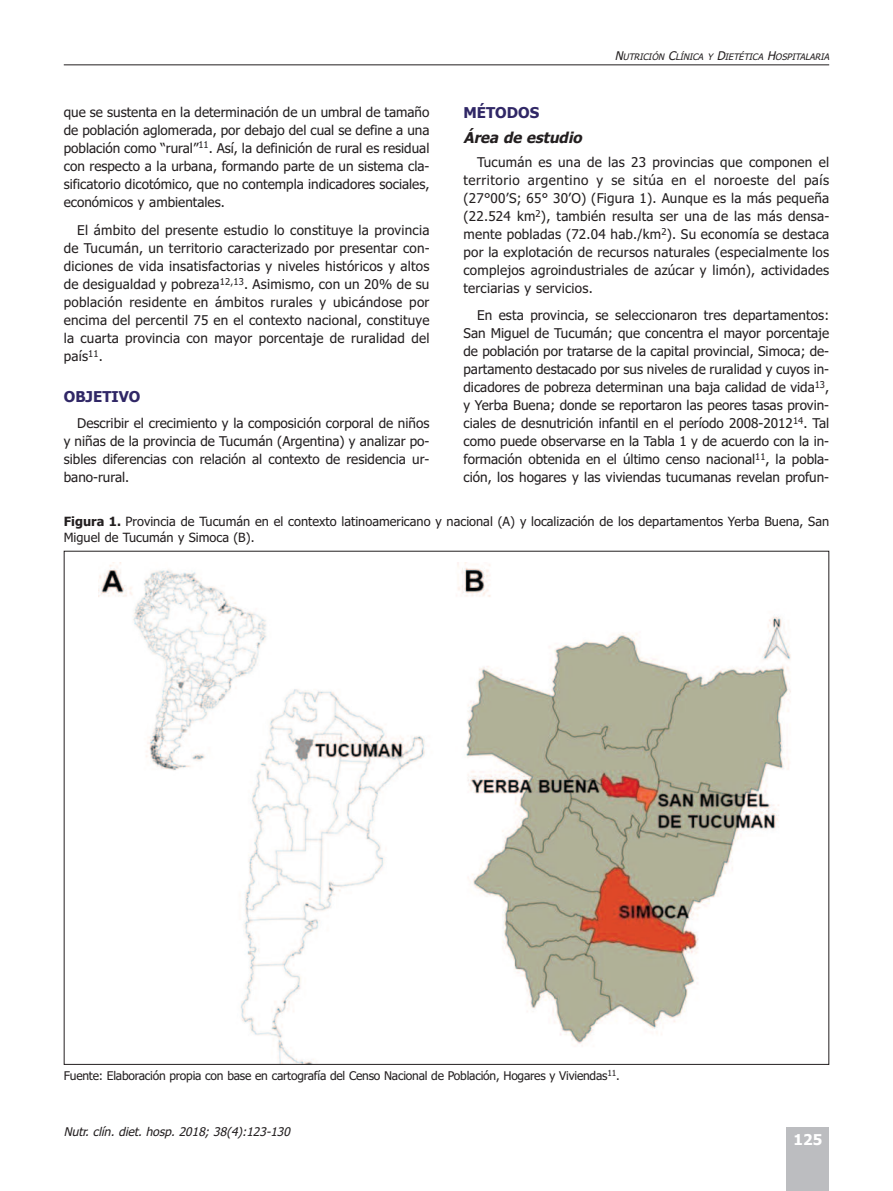
<style>
.page{position:relative;width:893px;height:1191px;background:#fff}
.page>*{position:absolute;margin:0;border:0;box-sizing:border-box;transform-origin:0 0}
.t1{font:700 15px "Tahoma";color:#302766}
.t2{font:italic 700 15px "Tahoma";color:#231f20}
.t3{font:700 15px "Tahoma";color:#fff}
.t4{font:13.5px/18px "Tahoma";color:#231f20;text-align:justify}
.t5{font:12.75px/15.8px "Tahoma";color:#231f20}
.t6{font:12px "Tahoma";letter-spacing:-.015em;color:#231f20}
.t7{font:italic 12px "Tahoma";color:#231f20}
.t8{font:italic 9px "Tahoma";color:#231f20}
.s1{font-size:12px}
.s2{font-weight:700}
</style>
<div class="page">
<div style="left:787px;top:1127px;width:42px;height:64px;background:#bcbdc0"></div>
<hr style="left:64px;top:64px;width:765px;height:1px;background:#231f20">
<img style="left:99px;top:562px;width:692px;height:500px">
<p class="t4" style="left:64px;top:103px;width:367px">que se sustenta en la determinación de un umbral de tamaño de población aglomerada, por debajo del cual se define a una población como “rural”<sup>11</sup>. Así, la definición de rural es residual con respecto a la urbana, formando parte de un sistema cla&shy;sificatorio dicotómico, que no contempla indicadores sociales, económicos y ambientales.</p>
<p class="t4" style="left:64px;top:221px;width:367px;text-indent:13px">El ámbito del presente estudio lo constituye la provincia de Tucumán, un territorio caracterizado por presentar con&shy;diciones de vida insatisfactorias y niveles históricos y altos de desigualdad y pobreza<sup>12,13</sup>. Asimismo, con un 20% de su población residente en ámbitos rurales y ubicándose por encima del percentil 75 en el contexto nacional, constituye la cuarta provincia con mayor porcentaje de ruralidad del país<sup>11</sup>.</p>
<p class="t1" style="left:64px;top:388px;width:78px">OBJETIVO</p>
<p class="t4" style="left:64px;top:414px;width:367px;text-indent:14px">Describir el crecimiento y la composición corporal de niños y niñas de la provincia de Tucumán (Argentina) y analizar po&shy;sibles diferencias con relación al contexto de residencia ur&shy;bano-rural.</p>
<p class="t8" style="left:615px;top:52px;width:218px"><span class="s1">N</span>UTRICIÓN <span class="s1">C</span>LÍNICA Y <span class="s1">D</span>IETÉTICA <span class="s1">H</span>OSPITALARIA</p>
<p class="t1" style="left:463px;top:104px;width:77px">MÉTODOS</p>
<p class="t2" style="left:463px;top:128px;width:124px">Área de estudio</p>
<p class="t4" style="left:463px;top:153px;width:367px;text-indent:14px">Tucumán es una de las 23 provincias que componen el territorio argentino y se sitúa en el noroeste del país (27°00’S; 65° 30’O) (Figura 1). Aunque es la más pequeña (22.524 km<sup>2</sup>), también resulta ser una de las más densa&shy;mente pobladas (72.04 hab./km<sup>2</sup>). Su economía se destaca por la explotación de recursos naturales (especialmente los complejos agroindustriales de azúcar y limón), actividades terciarias y servicios.</p>
<p class="t4" style="left:463px;top:306px;width:367px;text-indent:14px">En esta provincia, se seleccionaron tres departamentos:<br>San Miguel de Tucumán; que concentra el mayor porcentaje de población por tratarse de la capital provincial, Simoca; de&shy;partamento destacado por sus niveles de ruralidad y cuyos in&shy;dicadores de pobreza determinan una baja calidad de vida<sup>13</sup>, y Yerba Buena; donde se reportaron las peores tasas provin&shy;ciales de desnutrición infantil en el período 2008-2012<sup>14</sup>. Tal como puede observarse en la Tabla 1 y de acuerdo con la in&shy;formación obtenida en el último censo nacional<sup>11</sup>, la pobla&shy;ción, los hogares y las viviendas tucumanas revelan profun-</p>
<p class="t5" style="left:64px;top:513px;width:767px"><span class="s2">Figura 1.</span> Provincia de Tucumán en el contexto latinoamericano y nacional (A) y localización de los departamentos Yerba Buena, San<br>Miguel de Tucumán y Simoca (B).</p>
<p class="t6" style="left:64px;top:1068px;width:558px">Fuente: Elaboración propia con base en cartografía del Censo Nacional de Población, Hogares y Viviendas<sup>11</sup>.</p>
<p class="t7" style="left:64px;top:1125px;width:231px">Nutr. clín. diet. hosp. 2018; 38(4):123-130</p>
<p class="t3" style="left:794px;top:1130px;width:30px">125</p>
</div>
